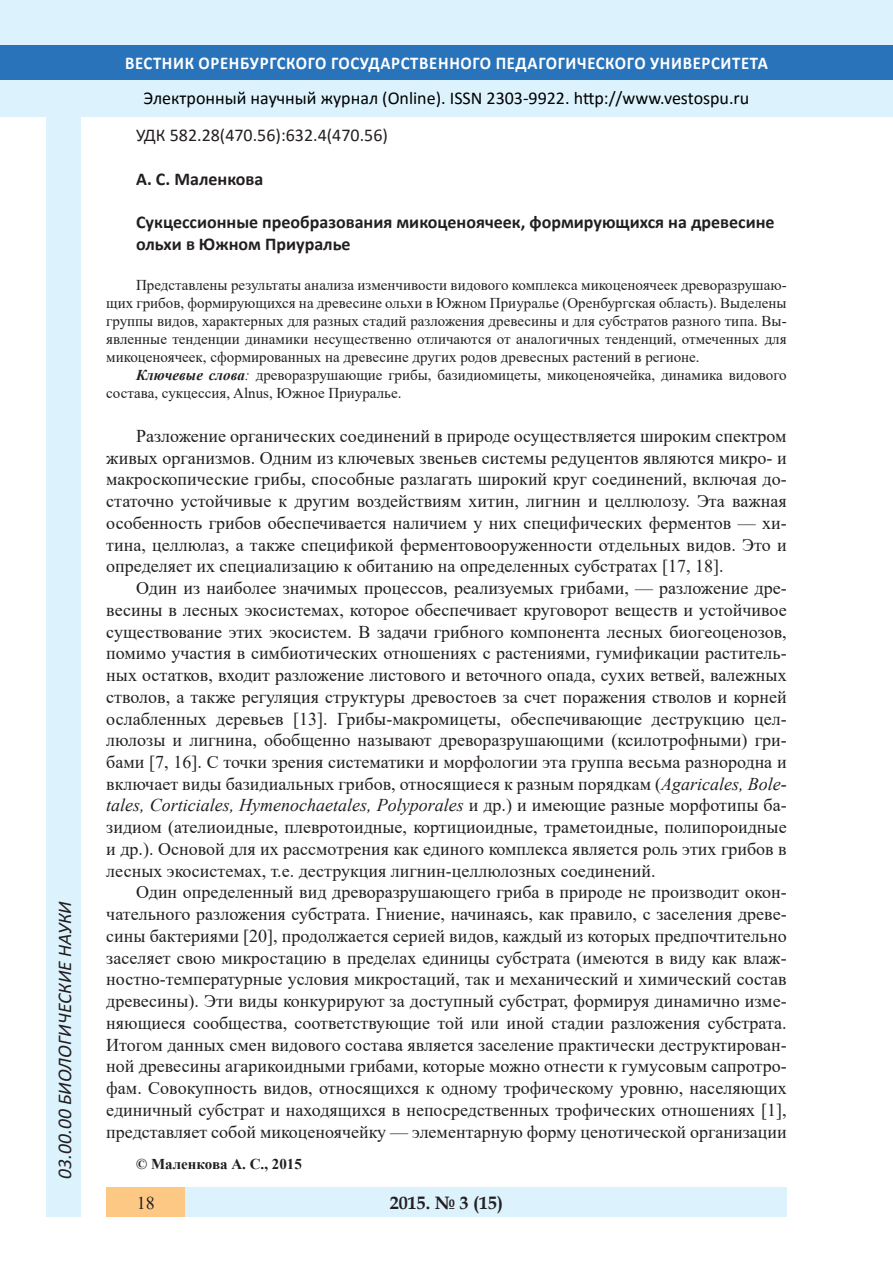
<style>
.page{position:relative;width:893px;height:1263px;background:#fff}
.page>*{position:absolute;margin:0;border:0;box-sizing:border-box;transform-origin:0 0}
.t1{font:italic 19.5px "Calibri";color:#231f20}
.Стиль2{font:18px/21.8px "Times New Roman";color:#231f20;text-align:justify}
.Заголовок_2{font:700 18px/21.8px "Calibri";color:#231f20}
.t2{font:18px "Calibri";color:#000}
.t3{font:700 18px "Calibri";letter-spacing:.04em;color:#fff;scale:.93 1}
.Заголовок_2-2{font:18px "Calibri";color:#231f20}
.t4{font:700 18px "Book Antiqua";color:#231f20}
.литература{font:15px/18.1px "Times New Roman";color:#231f20;text-align:justify}
.Стиль2-2{font:700 15px "Times New Roman";color:#231f20}
.s1{font-weight:700;font-style:italic}
.s2{font-style:italic}
</style>
<div class="page">
<div style="left:0;top:0;width:893px;height:116px;background:#dcf2fc"></div>
<div style="left:0;top:45px;width:893px;height:34px;background:#2873ba"></div>
<div style="left:106px;top:1188px;width:681px;height:29px;background:#dcf2fc"></div>
<div style="left:106px;top:1188px;width:79px;height:29px;background:#fdc784"></div>
<div style="left:47px;top:116px;width:34px;height:1101px;background:#dcf2fc"></div>
<p class="t1" style="left:51px;top:1179px;width:279px;rotate:-90deg">03.00.00 БИОЛОГИЧЕСКИЕ НАУКИ</p>
<p class="t3" style="left:125px;top:50px;width:693px">ВЕСТНИК ОРЕНБУРГСКОГО ГОСУДАРСТВЕННОГО ПЕДАГОГИЧЕСКОГО УНИВЕРСИТЕТА</p>
<p class="t2" style="left:144px;top:85px;width:607px">Электронный научный журнал (Online). ISSN 2303-9922. http://www.vestospu.ru</p>
<p class="Заголовок_2-2" style="left:136px;top:123px;width:253px">УДК 582.28(470.56):632.4(470.56)</p>
<p class="Заголовок_2" style="left:136px;top:167px;width:129px">А. С. Маленкова</p>
<p class="Заголовок_2" style="left:136px;top:211px;width:640px">Сукцессионные преобразования микоценоячеек, формирующихся на древесине ольхи в Южном Приуралье</p>
<p class="литература" style="left:106px;top:275px;width:682px;text-indent:30px">Представлены результаты анализа изменчивости видового комплекса микоценоячеек древоразрушаю&shy;щих грибов, формирующихся на древесине ольхи в Южном Приуралье (Оренбургская область). Выделены группы видов, характерных для разных стадий разложения древесины и для субстратов разного типа. Вы&shy;явленные тенденции динамики несущественно отличаются от аналогичных тенденций, отмеченных для микоценоячеек, сформированных на древесине других родов древесных растений в регионе.</p>
<p class="литература" style="left:106px;top:366px;width:682px;text-indent:30px"><span class="s1">Ключевые слова</span><span class="s2">:</span> древоразрушающие грибы, базидиомицеты, микоценоячейка, динамика видового состава, сукцессия, Alnus, Южное Приуралье.</p>
<p class="Стиль2" style="left:106px;top:424px;width:682px;text-indent:30px">Разложение органических соединений в природе осуществляется широким спектром живых организмов. Одним из ключевых звеньев системы редуцентов являются микро- и макроскопические грибы, способные разлагать широкий круг соединений, включая до&shy;статочно устойчивые к другим воздействиям хитин, лигнин и целлюлозу. Эта важная особенность грибов обеспечивается наличием у них специфических ферментов — хи&shy;тина, целлюлаз, а также спецификой ферментовооруженности отдельных видов. Это и определяет их специализацию к обитанию на определенных субстратах [17, 18].</p>
<p class="Стиль2" style="left:106px;top:577px;width:682px;text-indent:30px">Один из наиболее значимых процессов, реализуемых грибами, — разложение дре&shy;весины в лесных экосистемах, которое обеспечивает круговорот веществ и устойчивое существование этих экосистем. В задачи грибного компонента лесных биогеоценозов, помимо участия в симбиотических отношениях с растениями, гумификации раститель&shy;ных остатков, входит разложение листового и веточного опада, сухих ветвей, валежных стволов, а также регуляция структуры древостоев за счет поражения стволов и корней ослабленных деревьев [13]. Грибы-макромицеты, обеспечивающие деструкцию цел&shy;люлозы и лигнина, обобщенно называют древоразрушающими (ксилотрофными) гри&shy;бами [7, 16]. С точки зрения систематики и морфологии эта группа весьма разнородна и включает виды базидиальных грибов, относящиеся к разным порядкам (<span class="s2">Agaricales, Bole&shy;tales, Corticiales, Hymenochaetales, Polyporales</span> и др.) и имеющие разные морфотипы ба&shy;зидиом (ателиоидные, плевротоидные, кортициоидные, траметоидные, полипороидные и др.). Основой для их рассмотрения как единого комплекса является роль этих грибов в лесных экосистемах, т.е. деструкция лигнин-целлюлозных соединений.</p>
<p class="Стиль2" style="left:106px;top:881px;width:682px;text-indent:30px">Один определенный вид древоразрушающего гриба в природе не производит окон&shy;чательного разложения субстрата. Гниение, начинаясь, как правило, с заселения древе&shy;сины бактериями [20], продолжается серией видов, каждый из которых предпочтительно заселяет свою микростацию в пределах единицы субстрата (имеются в виду как влаж&shy;ностно-температурные условия микростаций, так и механический и химический состав древесины). Эти виды конкурируют за доступный субстрат, формируя динамично изме&shy;няющиеся сообщества, соответствующие той или иной стадии разложения субстрата.<br>Итогом данных смен видового состава является заселение практически деструктирован&shy;ной древесины агарикоидными грибами, которые можно отнести к гумусовым сапротро&shy;фам. Совокупность видов, относящихся к одному трофическому уровню, населяющих единичный субстрат и находящихся в непосредственных трофических отношениях [1], представляет собой микоценоячейку — элементарную форму ценотической организации</p>
<p class="Стиль2-2" style="left:136px;top:1153px;width:167px">© Маленкова А. С., 2015</p>
<p class="Стиль2" style="left:137px;top:1191px;width:19px">18</p>
<p class="t4" style="left:390px;top:1190px;width:115px">2015. № 3 (15)</p>
</div>
